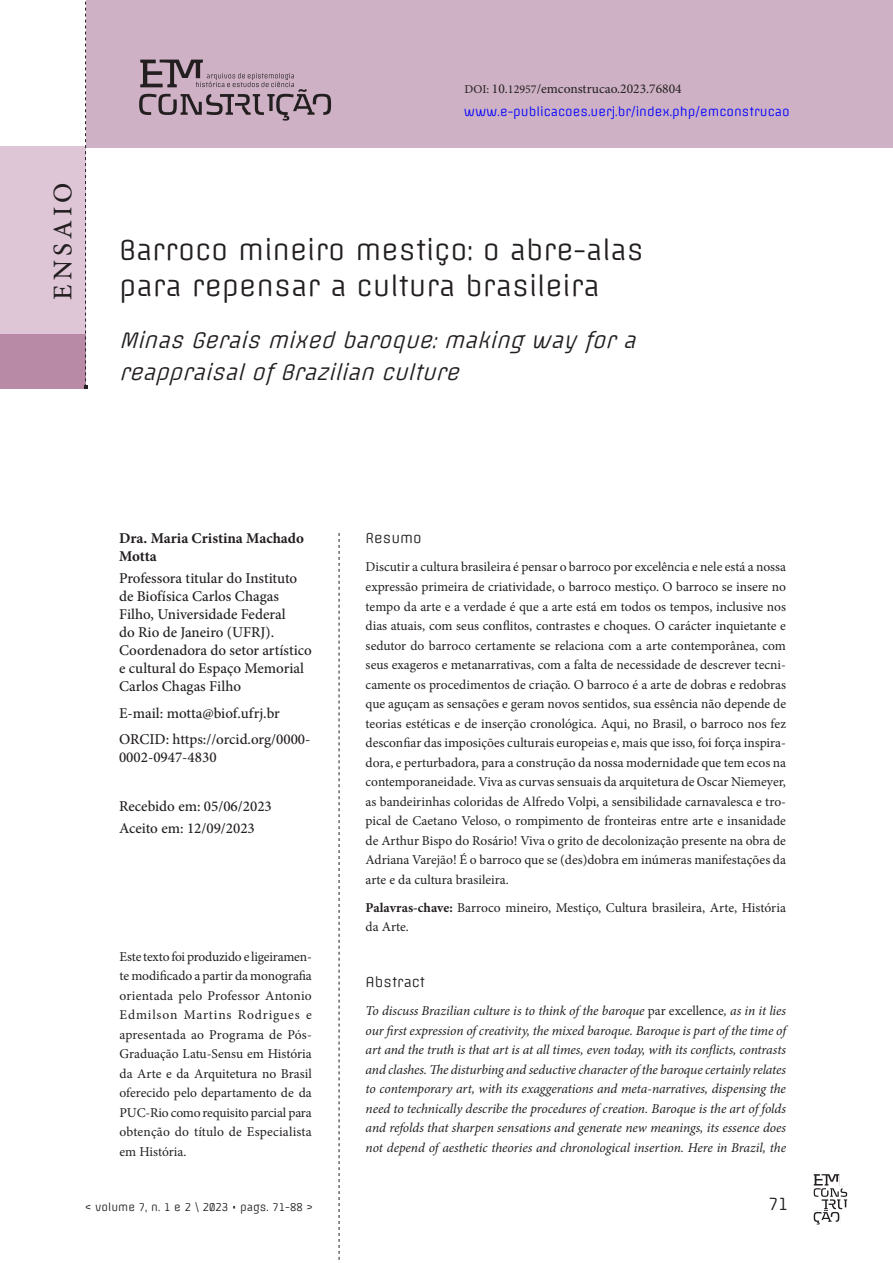
<style>
.page{position:relative;width:893px;height:1263px;background:#fff}
.page>*{position:absolute;margin:0;border:0;box-sizing:border-box;transform-origin:0 0}
.titulo{font:27px/36px "Offside";color:#231f20}
.t1{font:500 27px "Minion Pro";letter-spacing:.15em;color:#231f20}
.titingles{font:italic 21px/31.5px "Offside";color:#231f20}
.t2{font:16.5px "Offside";color:#231f20}
.autor{font:500 15px/18px "Minion Pro";color:#231f20}
.autor-2{font:700 15px/18px "Minion Pro";color:#231f20}
.resumo{font:13.5px/19.5px "Minion Pro";color:#231f20;text-align:justify}
.resumo-2{font:italic 13.5px/19.5px "Minion Pro";letter-spacing:-.005em;color:#231f20;text-align:justify}
.autor-3{font:13.5px "Minion Pro";color:#231f20}
.resumo_titulo{font:13.5px "Offside";color:#231f20}
.corpo{font:12px "Offside";color:#00f}
.t3{font:10.5px "Offside";color:#231f20}
.s1{font-size:12px}
.s2{font-weight:700}
.s3{font-style:normal}
.s4{font-size:13.5px}
</style>
<div class="page">
<svg style="left:813px;top:1174px;width:35px;height:51px"></svg>
<div style="left:86px;top:0;width:807px;height:148px;background:#ceb1c4"></div>
<div style="left:0;top:146px;width:86px;height:188px;background:#dec6d6"></div>
<div style="left:0;top:334px;width:86px;height:55px;background:#b98aa6"></div>
<svg style="left:84px;top:1px;width:3px;height:388px"></svg>
<svg style="left:339px;top:533px;width:1px;height:730px"></svg>
<svg style="left:139px;top:60px;width:192px;height:61px"></svg>
<p class="t1" style="left:45px;top:300px;width:118px;rotate:-90deg">ENSAIO</p>
<p class="autor-3" style="left:464px;top:80px;width:219px"><span class="s1">DOI:</span> 10.<span class="s1">12957</span>/emconstrucao.2023.76804</p>
<p class="corpo" style="left:464px;top:104px;width:327px">www.e-publicacoes.uerj.br/index.php/emconstrucao</p>
<p class="titulo" style="left:119px;top:232px;width:526px">Barroco mineiro mestiço: o abre-alas para repensar a cultura brasileira</p>
<p class="titingles" style="left:119px;top:325px;width:525px">Minas Gerais mixed baroque:making wayfora reappraisalofBrazilian culture</p>
<p class="autor-2" style="left:119px;top:529px;width:187px">Dra. Maria Cristina Machado<br>Motta</p>
<p class="autor" style="left:119px;top:569px;width:194px">Professora titular do Instituto de Biofísica Carlos Chagas<br>Filho, Universidade Federal<br>do Rio de Janeiro (UFRJ).<br>Coordenadora do setor artístico e cultural do Espaço Memorial<br>Carlos Chagas Filho</p>
<p class="autor" style="left:119px;top:704px;width:162px">E-mail: motta@biof.ufrj.br</p>
<p class="autor" style="left:119px;top:730px;width:193px">ORCID: https://orcid.org/0000-<br>0002-0947-4830</p>
<p class="autor" style="left:119px;top:797px;width:154px">Recebido em: 05/06/2023</p>
<p class="autor" style="left:119px;top:819px;width:137px">Aceito em: 12/09/2023</p>
<p class="resumo" style="left:120px;top:947px;width:194px">Este texto foi produzido e ligeiramen&shy;te modificado a partir da monografia orientada pelo Professor Antonio Edmilson Martins Rodrigues e apresentada ao Programa de Pós-Graduação Latu-Sensu em História da Arte e da Arquitetura no Brasil oferecido pelo departamento de da PUC-Rio como requisito parcial para obtenção do título de Especialista em História.</p>
<p class="resumo_titulo" style="left:366px;top:530px;width:58px">Resumo</p>
<p class="resumo" style="left:366px;top:557px;width:422px">Discutir a cultura brasileira é pensar o barroco por excelência e nele está a nossa expressão primeira de criatividade, o barroco mestiço. O barroco se insere no tempo da arte e a verdade é que a arte está em todos os tempos, inclusive nos dias atuais, com seus conflitos, contrastes e choques. O carácter inquietante e sedutor do barroco certamente se relaciona com a arte contemporânea, com seus exageros e metanarrativas, com a falta de necessidade de descrever tecni&shy;camente os procedimentos de criação. O barroco é a arte de dobras e redobras que aguçam as sensações e geram novos sentidos, sua essência não depende de teorias estéticas e de inserção cronológica. Aqui, no Brasil, o barroco nos fez desconfiar das imposições culturais europeias e, mais que isso, foi força inspira&shy;dora, e perturbadora, para a construção da nossa modernidade que tem ecos na contemporaneidade. Viva as curvas sensuais da arquitetura de Oscar Niemeyer, as bandeirinhas coloridas de Alfredo Volpi, a sensibilidade carnavalesca e tro&shy;pical de Caetano Veloso, o rompimento de fronteiras entre arte e insanidade de Arthur Bispo do Rosário! Viva o grito de decolonização presente na obra de Adriana Varejão! É o barroco que se (des)dobra em inúmeras manifestações da arte e da cultura brasileira.</p>
<p class="resumo" style="left:366px;top:897px;width:422px"><span class="s2">Palavras-chave:</span> Barroco mineiro, Mestiço, Cultura brasileira, Arte, História da Arte.</p>
<p class="resumo_titulo" style="left:366px;top:973px;width:61px">Abstract</p>
<p class="resumo-2" style="left:366px;top:1001px;width:422px">To discuss Brazilian culture is to think of the baroque <span class="s3">par excellence</span>, as in it lies our first expression of creativity, the mixed baroque. Baroque is part of the time of art and the truth is that art is at all times, even today, with its conflicts, contrasts and clashes. The disturbing and seductive character of the baroque certainly relates to contemporary art, with its exaggerations and meta-narratives, dispensing the need to technically describe the procedures of creation. Baroque is the art of folds and refolds that sharpen sensations and generate new meanings, its essence does not depend of aesthetic theories and chronological insertion. Here in Brazil, the</p>
<p class="t3" style="left:85px;top:1200px;width:229px">&lt; volume 7, n. 1 e 2 \ 2023 <span class="s4">•</span> pags. 71-88 &gt;</p>
<p class="t2" style="left:768px;top:1194px;width:21px">71</p>
</div>
